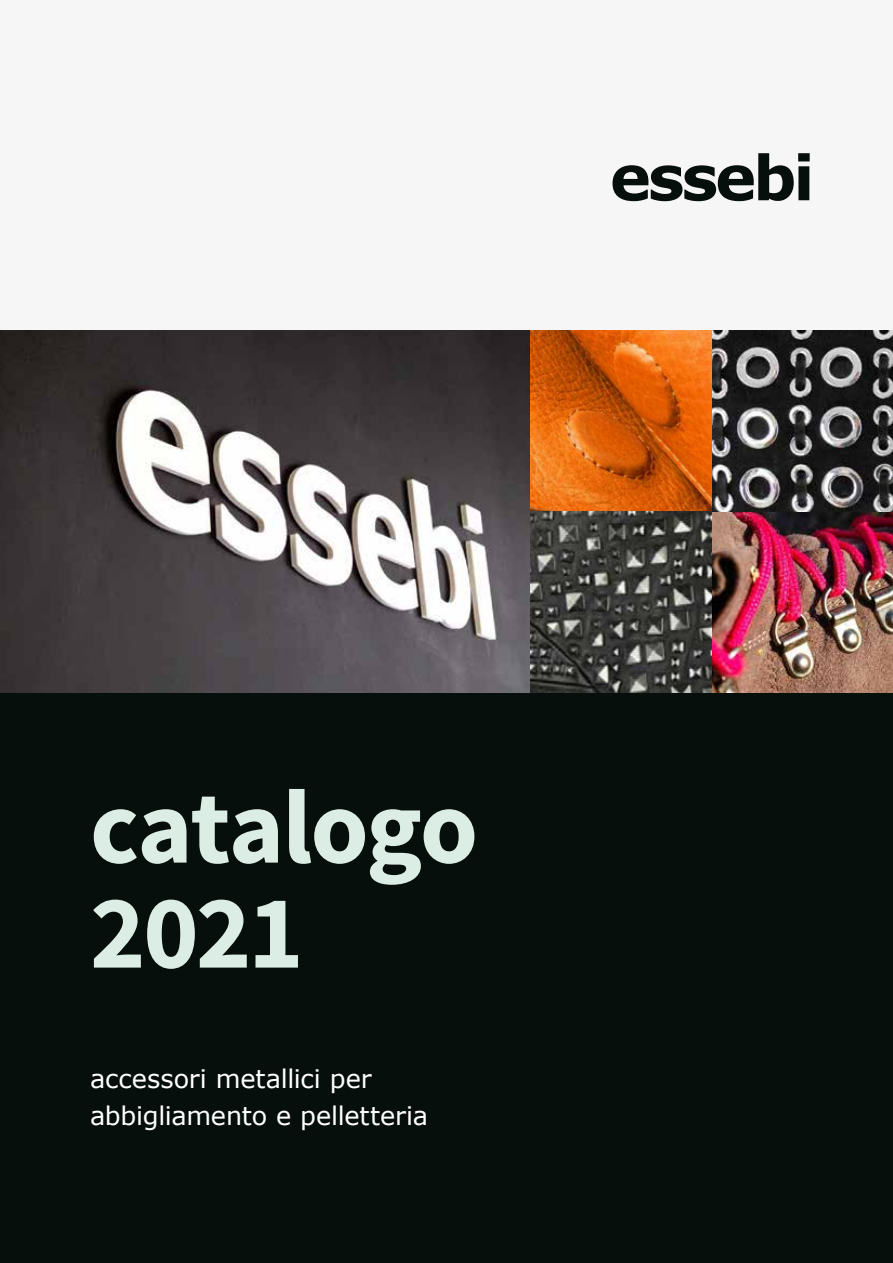
<style>
.page{position:relative;width:893px;height:1263px;background:#fff}
.page>*{position:absolute;margin:0;border:0;box-sizing:border-box;transform-origin:0 0}
.t1{font:700 105.15px/105px "Source Sans Pro";letter-spacing:-.025em;color:#dcede5}
.t2{font:700 61.95px "Verdana";letter-spacing:-.05em;color:#060f0b}
.t3{font:25.5px/37.5px "Verdana";letter-spacing:-.01em;color:#fff}
</style>
<div class="page">
<div style="left:0;top:0;width:893px;height:495px;background:#f6f6f6"></div>
<div style="left:0;top:330px;width:893px;height:933px;background:#060f0b"></div>
<img style="left:0;top:330px;width:893px;height:363px">
<h2 class="t2" style="left:610px;top:134px;width:206px">essebi</h2>
<h1 class="t1" style="left:90px;top:779px;width:390px">catalogo<br>2021</h1>
<p class="t3" style="left:90px;top:1059px;width:340px">accessori metallici per abbigliamento e pelletteria</p>
</div>
